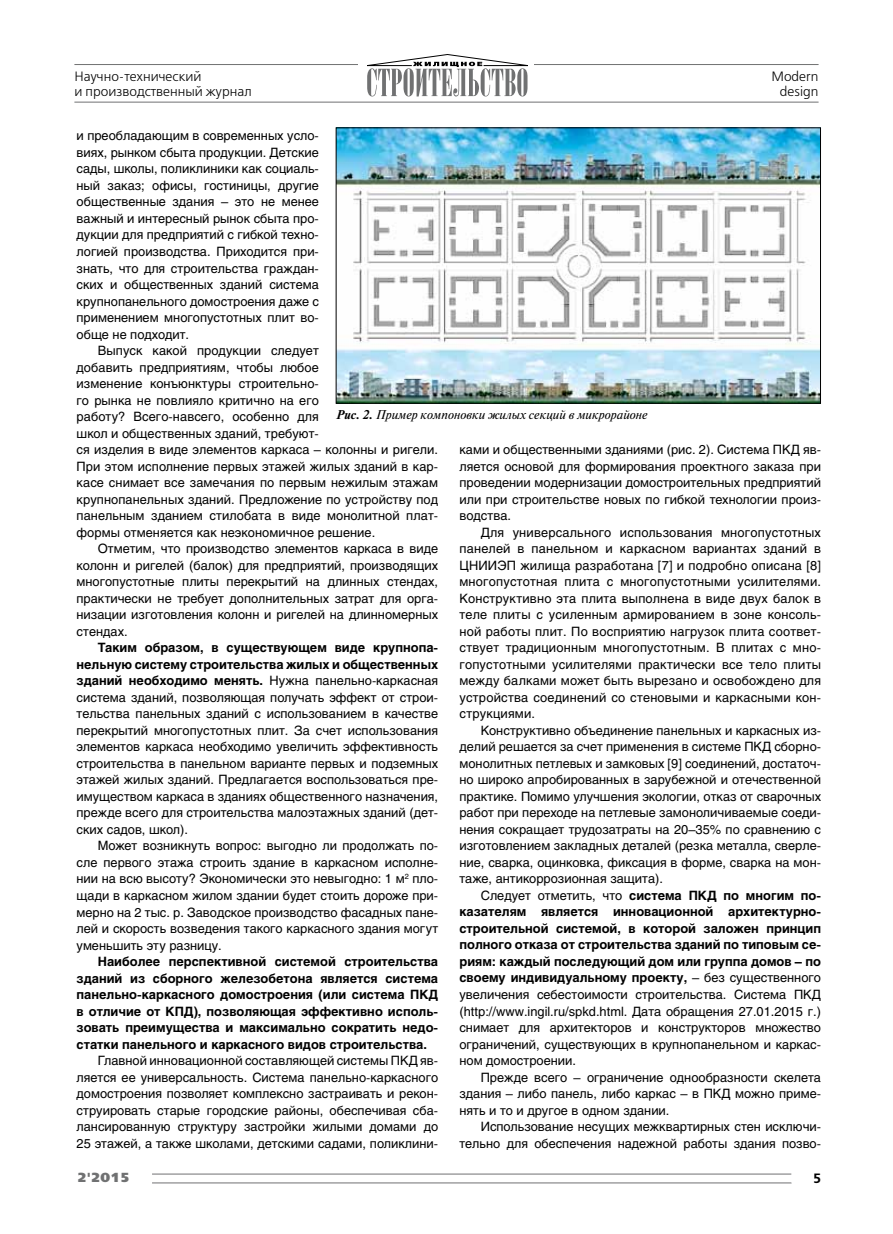
<style>
.page{position:relative;width:893px;height:1234px;background:#fff}
.page>*{position:absolute;margin:0;border:0;box-sizing:border-box;transform-origin:0 0}
.t1{font:13.5px/15px "Free Set C";color:#000;text-align:right}
.t2{font:700 13.5px "Free Set C";color:#000}
.t3{font:13.2px "Free Set Black C";color:#707172}
.t4{font:12.75px/16.5px "Helios";color:#000;text-align:justify}
.t5{font:700 12.75px/16.5px "Helios";color:#000;text-align:justify}
.t6{font:italic 12px "Newton C";color:#000}
.s1{font-weight:700}
</style>
<div class="page">
<hr style="left:74px;top:102px;width:745px;height:1px;background:#707172">
<hr style="left:77px;top:1182px;width:744px;height:1px;background:#707172">
<hr style="left:77px;top:1173px;width:744px;height:1px;background:#707172">
<hr style="left:74px;top:64px;width:745px;height:1px;background:#707172">
<div style="left:359px;top:51px;width:175px;height:49px;background:#fff"></div>
<svg style="left:367px;top:54px;width:161px;height:42px"></svg>
<div style="left:792px;top:1169px;width:29px;height:15px;background:#fff"></div>
<div style="left:76px;top:1166px;width:75px;height:19px;background:#fff"></div>
<img style="left:338px;top:130px;width:481px;height:271px">
<p class="t1" style="left:74px;top:69px;width:179px;text-align:left">Научно-технический<br>и производственный журнал</p>
<p class="t1" style="left:771px;top:69px;width:49px">Modern design</p>
<p class="t4" style="left:77px;top:127px;width:244px">и преобладающим в современных усло&shy;виях, рынком сбыта продукции. Детские сады, школы, поликлиники как социаль&shy;ный заказ; офисы, гостиницы, другие общественные здания – это не менее важный и интересный рынок сбыта про&shy;дукции для предприятий с гибкой техно&shy;логией производства. Приходится при&shy;знать, что для строительства граждан&shy;ских и общественных зданий система крупнопанельного домостроения даже с применением многопустотных плит во&shy;обще не подходит.</p>
<p class="t4" style="left:77px;top:342px;width:363px;text-align:left;text-indent:21px">Выпуск какой продукции следует<br>добавить предприятиям, чтобы любое<br>изменение конъюнктуры строительно-<br>го рынка не повлияло критично на его<br>работу? Всего-навсего, особенно для<br>школ и общественных зданий, требуют-<br>ся изделия в виде элементов каркаса – колонны и ригели.<br>При этом исполнение первых этажей жилых зданий в кар&shy;касе снимает все замечания по первым нежилым этажам крупнопанельных зданий. Предложение по устройству под панельным зданием стилобата в виде монолитной плат&shy;формы отменяется как неэкономичное решение.</p>
<p class="t4" style="left:77px;top:540px;width:363px;text-indent:21px">Отметим, что производство элементов каркаса в виде колонн и ригелей (балок) для предприятий, производящих многопустотные плиты перекрытий на длинных стендах, практически не требует дополнительных затрат для орга&shy;низации изготовления колонн и ригелей на длинномерных стендах.</p>
<p class="t4" style="left:77px;top:639px;width:363px;text-indent:21px"><span class="s1">Таким образом, в существующем виде крупнопа&shy;нельную систему строительства жилых и общественных зданий необходимо менять.</span> Нужна панельно-каркасная система зданий, позволяющая получать эффект от строи&shy;тельства панельных зданий с использованием в качестве перекрытий многопустотных плит. За счет использования элементов каркаса необходимо увеличить эффективность строительства в панельном варианте первых и подземных этажей жилых зданий. Предлагается воспользоваться пре&shy;имуществом каркаса в зданиях общественного назначения, прежде всего для строительства малоэтажных зданий (дет&shy;ских садов, школ).</p>
<p class="t4" style="left:77px;top:837px;width:363px;text-indent:21px">Может возникнуть вопрос: выгодно ли продолжать по&shy;сле первого этажа строить здание в каркасном исполне&shy;нии на всю высоту? Экономически это невыгодно: 1 м<sup>2</sup> пло&shy;щади в каркасном жилом здании будет стоить дороже при&shy;мерно на 2 тыс. р. Заводское производство фасадных пане&shy;лей и скорость возведения такого каркасного здания могут уменьшить эту разницу.</p>
<p class="t5" style="left:77px;top:953px;width:363px;text-indent:21px">Наиболее перспективной системой строительства зданий из сборного железобетона является система панельно-каркасного домостроения (или система ПКД в отличие от КПД), позволяющая эффективно исполь&shy;зовать преимущества и максимально сократить недо&shy;статки панельного и каркасного видов строительства.</p>
<p class="t4" style="left:77px;top:1051px;width:363px;text-indent:21px">Главной инновационной составляющей системы ПКД яв&shy;ляется ее универсальность. Система панельно-каркасного домостроения позволяет комплексно застраивать и рекон&shy;струировать старые городские районы, обеспечивая сба&shy;лансированную структуру застройки жилыми домами до 25 этажей, а также школами, детскими садами, поликлини-</p>
<p class="t6" style="left:336px;top:408px;width:313px"><span class="s1">Рис. 2.</span> Пример компоновки жилых секций в микрорайоне</p>
<p class="t4" style="left:459px;top:441px;width:363px">ками и общественными зданиями (рис. 2). Система ПКД яв&shy;ляется основой для формирования проектного заказа при проведении модернизации домостроительных предприятий или при строительстве новых по гибкой технологии произ&shy;водства.</p>
<p class="t4" style="left:459px;top:523px;width:363px;text-indent:21px">Для универсального использования многопустотных панелей в панельном и каркасном вариантах зданий в ЦНИИЭП жилища разработана [7] и подробно описана [8] многопустотная плита с многопустотными усилителями.<br>Конструктивно эта плита выполнена в виде двух балок в теле плиты с усиленным армированием в зоне консоль&shy;ной работы плит. По восприятию нагрузок плита соответ&shy;ствует традиционным многопустотным. В плитах с мно&shy;гопустотными усилителями практически все тело плиты между балками может быть вырезано и освобождено для устройства соединений со стеновыми и каркасными кон&shy;струкциями.</p>
<p class="t4" style="left:459px;top:721px;width:363px;text-indent:21px">Конструктивно объединение панельных и каркасных из&shy;делий решается за счет применения в системе ПКД сборно&shy;монолитных петлевых и замковых [9] соединений, достаточ&shy;но широко апробированных в зарубежной и отечественной практике. Помимо улучшения экологии, отказ от сварочных работ при переходе на петлевые замоноличиваемые соеди&shy;нения сокращает трудозатраты на 20–35% по сравнению с изготовлением закладных деталей (резка металла, сверле&shy;ние, сварка, оцинковка, фиксация в форме, сварка на мон&shy;таже, антикоррозионная защита).</p>
<p class="t4" style="left:459px;top:886px;width:363px;text-indent:21px">Следует отметить, что <span class="s1">система ПКД по многим по&shy;казателям является инновационной архитектурно&shy;строительной системой, в которой заложен принцип полного отказа от строительства зданий по типовым се&shy;риям: каждый последующий дом или группа домов – по своему индивидуальному проекту,</span> – без существенного увеличения себестоимости строительства. Система ПКД (http://www.ingil.ru/spkd.html. Дата обращения 27.01.2015 г.) снимает для архитекторов и конструкторов множество ограничений, существующих в крупнопанельном и каркас&shy;ном домостроении.</p>
<p class="t4" style="left:459px;top:1068px;width:363px;text-indent:21px">Прежде всего – ограничение однообразности скелета здания – либо панель, либо каркас – в ПКД можно приме&shy;нять и то и другое в одном здании.</p>
<p class="t4" style="left:459px;top:1117px;width:363px;text-align:right">Использование несущих межквартирных стен исключи&shy;тельно для обеспечения надежной работы здания позво-</p>
<p class="t3" style="left:77px;top:1169px;width:54px">2'2015</p>
<p class="t2" style="left:813px;top:1169px;width:10px">5</p>
</div>
